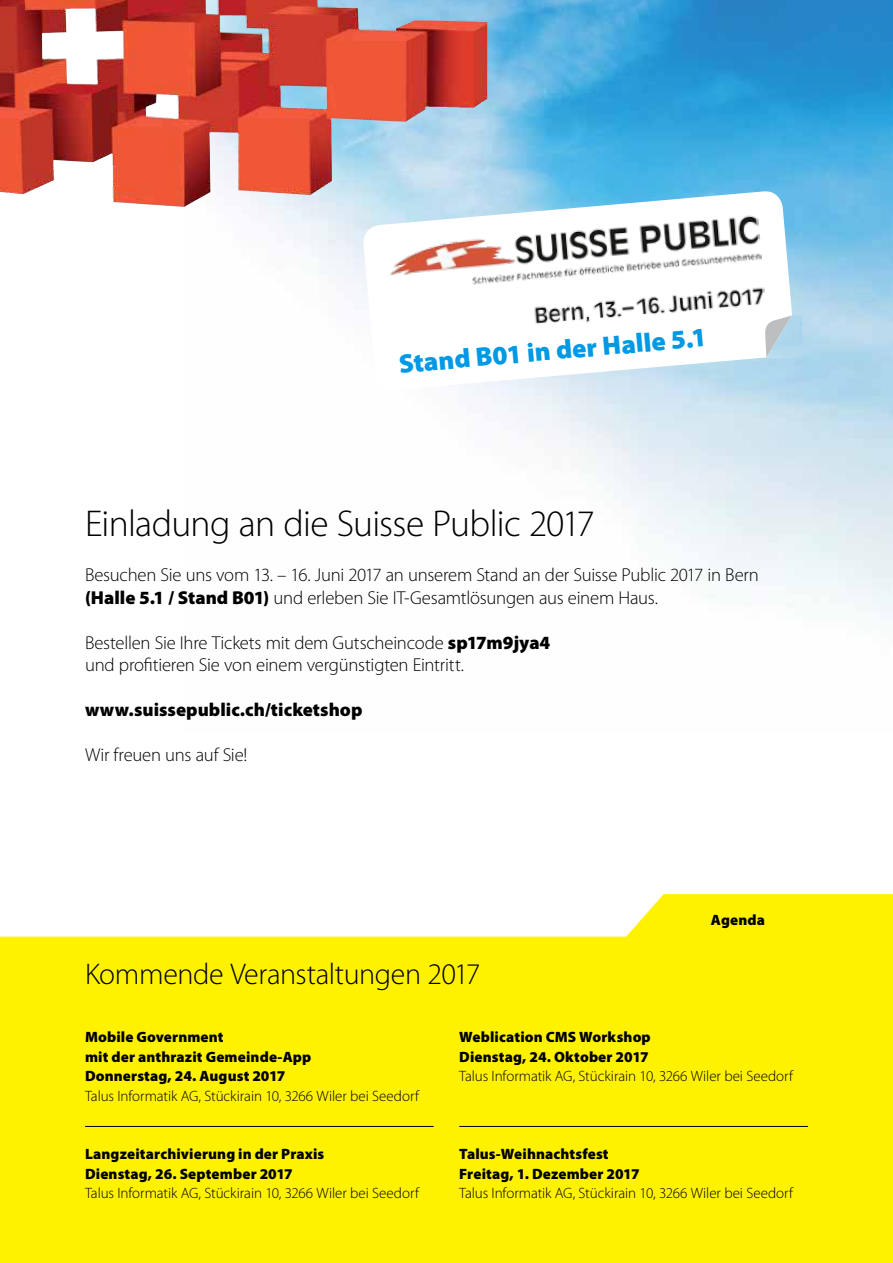
<style>
.page{position:relative;width:893px;height:1263px;background:#fff}
.page>*{position:absolute;margin:0;border:0;box-sizing:border-box;transform-origin:0 0}
.t1{font:300 37.5px "Myriad Pro";letter-spacing:-.02em;color:#000}
.t2{font:300 30px "Myriad Pro";letter-spacing:-.015em;color:#000}
.t3{font:900 26.7px "Myriad Pro";color:#0099e4}
.t4{font:300 18.75px/22.5px "Myriad Pro";letter-spacing:-.015em;color:#000}
.t5{font:900 18.75px "Myriad Pro";color:#000}
.t6{font:900 15px/19.5px "Myriad Pro";letter-spacing:.01em;color:#000}
.t7{font:300 15px "Myriad Pro";letter-spacing:-.005em;color:#000}
.s1{font-weight:900}
</style>
<div class="page">
<img style="left:259px;top:0;width:634px;height:620px">
<img style="left:0;top:0;width:487px;height:207px">
<svg style="left:0;top:894px;width:893px;height:369px;background:#fef315"></svg>
<hr style="left:85px;top:1126px;width:349px;height:1px;background:#000">
<hr style="left:459px;top:1126px;width:349px;height:1px;background:#000">
<svg style="left:362px;top:190px;width:434px;height:201px"></svg>
<img style="left:385px;top:205px;width:382px;height:146px">
<svg style="left:765px;top:315px;width:1px;height:43px"></svg>
<img style="left:766px;top:315px;width:36px;height:43px">
<h3 class="t3" style="left:398px;top:349px;width:310px;rotate:-5deg">Stand B01 in der Halle 5.1</h3>
<h1 class="t1" style="left:85px;top:503px;width:511px">Einladung an die Suisse Public 2017</h1>
<p class="t4" style="left:85px;top:564px;width:675px">Besuchen Sie uns vom 13. – 16. Juni 2017 an unserem Stand an der Suisse Public 2017 in Bern <span class="s1">(Halle 5.1 / Stand B01)</span> und erleben Sie IT-Gesamtlösungen aus einem Haus.</p>
<p class="t4" style="left:85px;top:632px;width:467px">Bestellen Sie Ihre Tickets mit dem Gutscheincode <span class="s1">sp17m9jya4 </span>und profitieren Sie von einem vergünstigten Eintritt.</p>
<p class="t5" style="left:85px;top:699px;width:279px">www.suissepublic.ch/ticketshop</p>
<p class="t4" style="left:85px;top:744px;width:164px">Wir freuen uns auf Sie!</p>
<h2 class="t2" style="left:85px;top:957px;width:397px">Kommende Veranstaltungen 2017</h2>
<p class="t6" style="left:711px;top:911px;width:56px">Agenda</p>
<p class="t6" style="left:85px;top:1028px;width:228px">Mobile Government<br>mit der anthrazit Gemeinde-App<br>Donnerstag, 24. August 2017</p>
<p class="t7" style="left:85px;top:1088px;width:335px">Talus Informatik AG, Stückirain 10, 3266 Wiler bei Seedorf</p>
<p class="t6" style="left:85px;top:1145px;width:241px">Langzeitarchivierung in der Praxis<br>Dienstag, 26. September 2017</p>
<p class="t7" style="left:85px;top:1185px;width:335px">Talus Informatik AG, Stückirain 10, 3266 Wiler bei Seedorf</p>
<p class="t6" style="left:459px;top:1028px;width:193px">Weblication CMS Workshop<br>Dienstag, 24. Oktober 2017</p>
<p class="t7" style="left:459px;top:1068px;width:335px">Talus Informatik AG, Stückirain 10, 3266 Wiler bei Seedorf</p>
<p class="t6" style="left:459px;top:1145px;width:182px">Talus-Weihnachtsfest<br>Freitag, 1. Dezember 2017</p>
<p class="t7" style="left:459px;top:1185px;width:335px">Talus Informatik AG, Stückirain 10, 3266 Wiler bei Seedorf</p>
</div>
